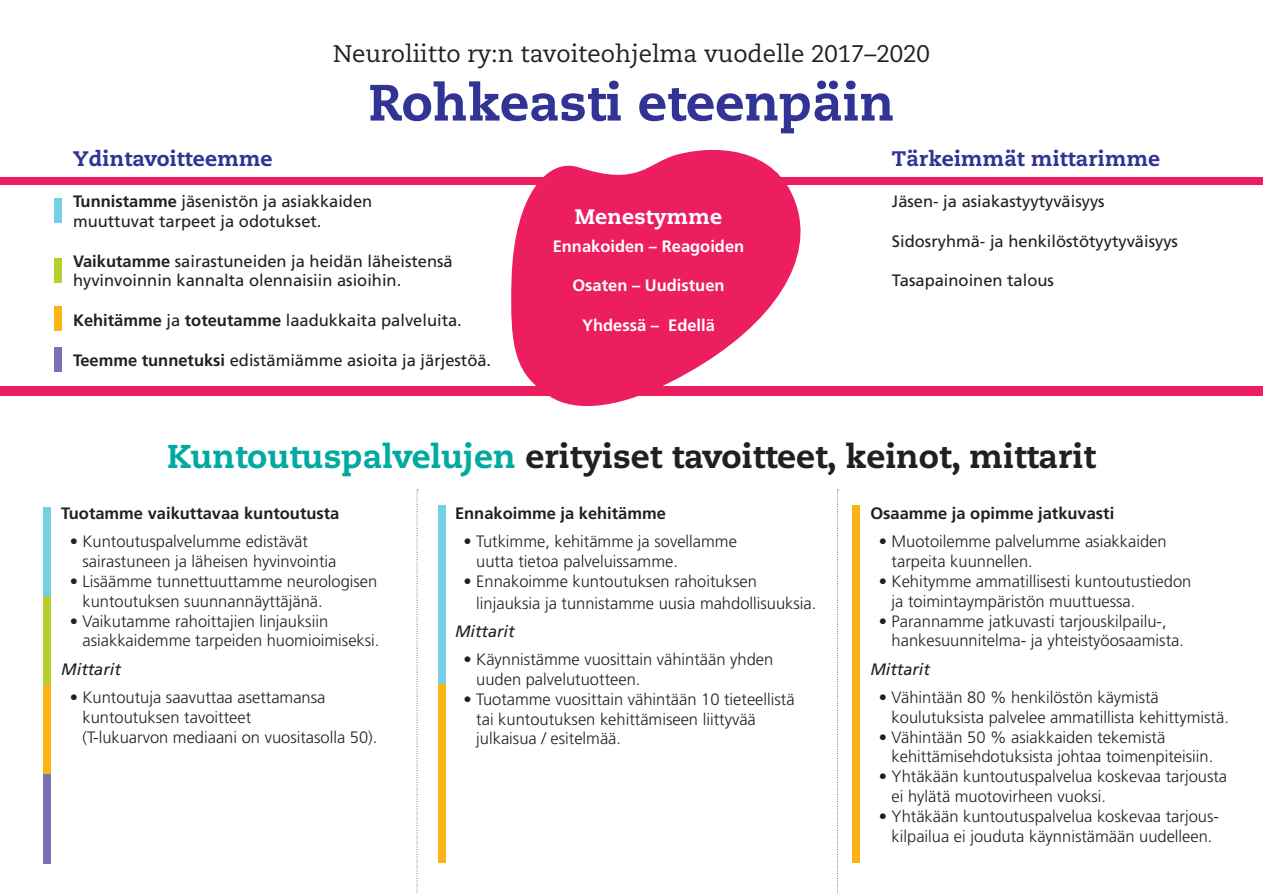
<style>
.page{position:relative;width:1263px;height:893px;background:#fff}
.page>*{position:absolute;margin:0;border:0;box-sizing:border-box;transform-origin:0 0}
.Ots1{font:800 51px "Caecilia LT Std";color:#313494}
.Ots1_sisäsivu{font:800 33px "Caecilia LT Std";color:#231f20}
.Ots2{font:24px "Caecilia LT Std";color:#231f20}
.Ots3_etusivu{font:800 21px "Caecilia LT Std";letter-spacing:.01em;color:#313494}
.Ots3_etusivu-2{font:800 21px "Caecilia LT Std";letter-spacing:.01em;color:#fff}
.t1{font:300 16.5px/19.8px "Frutiger LT Std";color:#231f20}
.Leipis_vas{font:16.5px/19.8px "Frutiger LT Std";color:#231f20}
.Ots4_vasen_tasaus{font:700 16.5px "Frutiger LT Std";color:#231f20}
.Leipis{font:700 16.5px "Frutiger LT Std";color:#fff}
.Mittarit{font:italic 16.5px "Frutiger LT Std";color:#231f20}
.s1{font-weight:700}
.s2{color:#00aaa0}
</style>
<div class="page">
<div style="left:44px;top:507px;width:7px;height:89px;background:#74cfe4"></div>
<div style="left:44px;top:596px;width:7px;height:90px;background:#b6cf2f"></div>
<div style="left:44px;top:686px;width:7px;height:89px;background:#fbb316"></div>
<div style="left:44px;top:775px;width:7px;height:89px;background:#7872b5"></div>
<svg style="left:417px;top:490px;width:1px;height:403px"></svg>
<svg style="left:837px;top:490px;width:1px;height:403px"></svg>
<div style="left:438px;top:506px;width:7px;height:178px;background:#74cfe4"></div>
<div style="left:438px;top:684px;width:7px;height:179px;background:#fbb316"></div>
<div style="left:852px;top:506px;width:8px;height:357px;background:#fbb316"></div>
<div style="left:0;top:387px;width:1263px;height:7px;background:#ed1e60"></div>
<div style="left:0;top:177px;width:1263px;height:8px;background:#ed1e60"></div>
<div style="left:0;top:388px;width:1263px;height:8px;background:#ed1e60"></div>
<div style="left:54px;top:198px;width:7px;height:25px;background:#74cfe4"></div>
<div style="left:54px;top:258px;width:7px;height:25px;background:#b6cf2f"></div>
<div style="left:54px;top:306px;width:7px;height:25px;background:#fbb316"></div>
<div style="left:54px;top:347px;width:7px;height:25px;background:#7872b5"></div>
<svg style="left:509px;top:149px;width:302px;height:257px;fill:#ed1e60"></svg>
<p class="Ots2" style="left:333px;top:40px;width:598px">Neuroliitto ry:n tavoiteohjelma vuodelle 2017–2020</p>
<p class="Ots1" style="left:368px;top:71px;width:527px">Rohkeasti eteenpäin</p>
<p class="Ots3_etusivu" style="left:73px;top:146px;width:201px">Ydintavoitteemme</p>
<p class="Leipis_vas" style="left:73px;top:192px;width:301px"><span class="s1">Tunnistamme</span> jäsenistön ja asiakkaiden muuttuvat tarpeet ja odotukset.</p>
<p class="Leipis_vas" style="left:73px;top:251px;width:381px"><span class="s1">Vaikutamme</span> sairastuneiden ja heidän läheistensä hyvinvoinnin kannalta olennaisiin asioihin.</p>
<p class="Leipis_vas" style="left:73px;top:310px;width:390px"><span class="s1">Kehitämme</span> ja <span class="s1">toteutamme</span> laadukkaita palveluita.</p>
<p class="Leipis_vas" style="left:73px;top:350px;width:420px"><span class="s1">Teemme tunnetuksi</span> edistämiämme asioita ja järjestöä.</p>
<p class="Ots3_etusivu-2" style="left:575px;top:203px;width:149px">Menestymme</p>
<p class="Leipis" style="left:553px;top:236px;width:193px">Ennakoiden – Reagoiden</p>
<p class="Leipis" style="left:572px;top:276px;width:154px">Osaten – Uudistuen</p>
<p class="Leipis" style="left:582px;top:316px;width:134px">Yhdessä – Edellä</p>
<p class="Ots3_etusivu" style="left:892px;top:146px;width:270px">Tärkeimmät mittarimme</p>
<p class="Leipis_vas" style="left:892px;top:192px;width:214px">Jäsen- ja asiakastyytyväisyys</p>
<p class="Leipis_vas" style="left:892px;top:231px;width:288px">Sidosryhmä- ja henkilöstötyytyväisyys</p>
<p class="Leipis_vas" style="left:892px;top:271px;width:163px">Tasapainoinen talous</p>
<p class="Ots1_sisäsivu" style="left:167px;top:436px;width:930px"><span class="s2">Kuntoutuspalvelujen</span> erityiset tavoitteet, keinot, mittarit</p>
<p class="Ots4_vasen_tasaus" style="left:61px;top:504px;width:280px">Tuotamme vaikuttavaa kuntoutusta</p>
<p class="t1" style="left:82px;top:532px;width:255px;text-indent:-13px">• Kuntoutuspalvelumme edistävät sairastuneen ja läheisen hyvinvointia</p>
<p class="t1" style="left:82px;top:572px;width:296px;text-indent:-13px">• Lisäämme tunnettuuttamme neurologisen kuntoutuksen suunnannäyttäjänä.</p>
<p class="t1" style="left:82px;top:611px;width:299px;text-indent:-13px">• Vaikutamme rahoittajien linjauksiin asiakkaidemme tarpeiden huomioimiseksi.</p>
<p class="Mittarit" style="left:61px;top:659px;width:61px">Mittarit</p>
<p class="t1" style="left:82px;top:688px;width:296px;text-indent:-13px">• Kuntoutuja saavuttaa asettamansa kuntoutuksen tavoitteet<br>(T-lukuarvon mediaani on vuositasolla 50).</p>
<p class="Ots4_vasen_tasaus" style="left:455px;top:504px;width:212px">Ennakoimme ja kehitämme</p>
<p class="t1" style="left:476px;top:532px;width:262px;text-indent:-13px">• Tutkimme, kehitämme ja sovellamme uutta tietoa palveluissamme.</p>
<p class="t1" style="left:476px;top:571px;width:342px;line-height:21.6px;text-indent:-13px">• Ennakoimme kuntoutuksen rahoituksen linjauksia ja tunnistamme uusia mahdollisuuksia.</p>
<p class="Mittarit" style="left:455px;top:622px;width:61px">Mittarit</p>
<p class="t1" style="left:476px;top:650px;width:299px;text-indent:-13px">• Käynnistämme vuosittain vähintään yhden uuden palvelutuotteen.</p>
<p class="t1" style="left:476px;top:689px;width:320px;text-indent:-13px">• Tuotamme vuosittain vähintään 10 tieteellistä tai kuntoutuksen kehittämiseen liittyvää julkaisua / esitelmää.</p>
<p class="Ots4_vasen_tasaus" style="left:870px;top:504px;width:245px">Osaamme ja opimme jatkuvasti</p>
<p class="t1" style="left:891px;top:532px;width:277px;text-indent:-13px">• Muotoilemme palvelumme asiakkaiden tarpeita kuunnellen.</p>
<p class="t1" style="left:891px;top:572px;width:301px;text-indent:-13px">• Kehitymme ammatillisesti kuntoutustiedon ja toimintaympäristön muuttuessa.</p>
<p class="t1" style="left:891px;top:611px;width:294px;text-indent:-13px">• Parannamme jatkuvasti tarjouskilpailu-, hankesuunnitelma- ja yhteistyöosaamista.</p>
<p class="Mittarit" style="left:870px;top:659px;width:61px">Mittarit</p>
<p class="t1" style="left:891px;top:688px;width:339px;text-indent:-13px">• Vähintään 80 % henkilöstön käymistä koulutuksista palvelee ammatillista kehittymistä.</p>
<p class="t1" style="left:891px;top:727px;width:323px;text-indent:-13px">• Vähintään 50 % asiakkaiden tekemistä kehittämisehdotuksista johtaa toimenpiteisiin.</p>
<p class="t1" style="left:891px;top:767px;width:337px;text-indent:-13px">• Yhtäkään kuntoutuspalvelua koskevaa tarjousta ei hylätä muotovirheen vuoksi.</p>
<p class="t1" style="left:879px;top:806px;width:340px;text-align:center">• Yhtäkään kuntoutuspalvelua koskevaa tarjous&shy;kilpailua ei jouduta käynnistämään uudelleen.</p>
</div>
